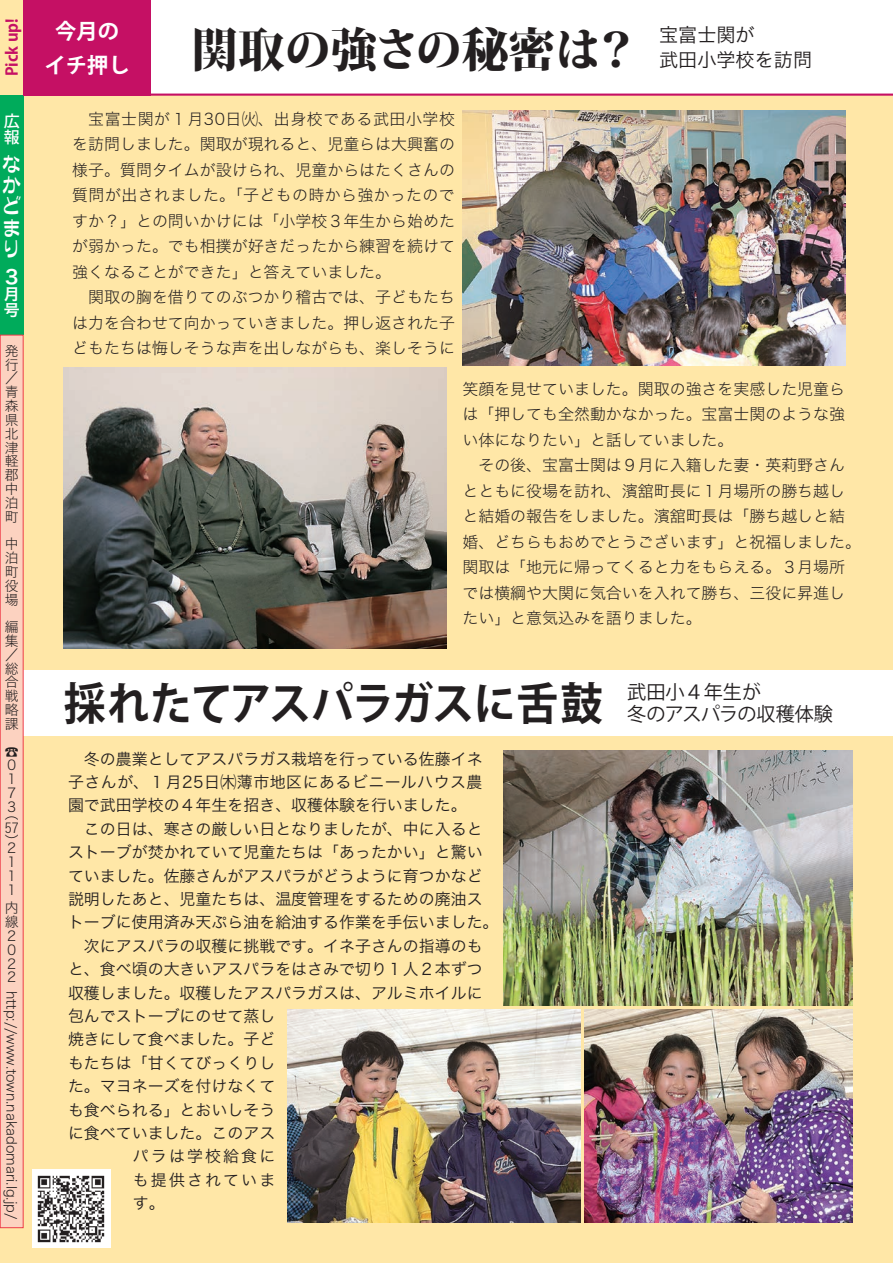
<style>
.page{position:relative;width:893px;height:1263px;background:#ffe7a7}
.page>*{position:absolute;margin:0;border:0;box-sizing:border-box;transform-origin:0 0}
.t1{font:800 46.8px "Koz Min Pro";letter-spacing:-.01em;color:#231f20}
.t2{font:700 44.7px "Koz Go Pro";letter-spacing:-.015em;color:#231f20;scale:.94 1}
.t3{font:700 21.3px/34px "Koz Go Pro";color:#fff;text-align:center}
.t4{font:21.3px/21.3px "CR Cand G Bouquet";color:#fff;text-align:justify;scale:.95 1}
.t5{font:19.2px/22.4px "Koz Go Pro";color:#231f20}
.t6{font:19.2px/24.5px "Hira Kaku Pro W3";color:#231f20}
.t7{font:19.2px "Hira Kaku Pro W6";color:#fff}
.t8{font:15.9px/25.5px "Hira Kaku Std W2";color:#231f20}
.t9{font:15.9px "Hira Kaku Pro W3";color:#231f20}
.t10{font:15.9px "Hira Kaku Pro W3";letter-spacing:.03em;color:#231f20}
.t11{font:15.9px "Hira Kaku Pro W3";letter-spacing:.135em;color:#231f20}
.t12{font:700 15.9px "Koz Go Pro";color:#c51064}
.t13{font:500 15.9px/15.9px "Koz Go Pro";color:#fff}
.t14{font:15.9px/15.9px "Hira Kaku Pro W6";color:#fff}
.t15{font:13.8px/13.8px "Hira Kaku Std N W2";color:#231f20;text-align:justify}
.t16{font:500 13.8px "Koz Go Pro";color:#231f20}
</style>
<div class="page">
<img style="left:462px;top:111px;width:383px;height:255px">
<img style="left:64px;top:368px;width:382px;height:280px">
<img style="left:504px;top:750px;width:349px;height:256px">
<img style="left:585px;top:1010px;width:268px;height:212px">
<img style="left:287px;top:1010px;width:293px;height:212px">
<div style="left:11px;top:670px;width:882px;height:66px;background:#fff"></div>
<div style="left:148px;top:0;width:745px;height:95px;background:#fff"></div>
<div style="left:0;top:96px;width:23px;height:239px;background:#00ab5b"></div>
<div style="left:0;top:335px;width:23px;height:893px;background:#fcd2c0"></div>
<div style="left:0;top:335px;width:23px;height:893px;border:1px solid #ee3d49"></div>
<hr style="left:146px;top:94px;width:747px;height:2px;background:#c51064">
<div style="left:23px;top:0;width:128px;height:96px;background:#c51064"></div>
<img style="left:32px;top:1169px;width:79px;height:79px">
<p class="t12" style="left:2px;top:76px;width:59px;rotate:-90deg">Pick up!</p>
<h3 class="t3" style="left:45px;top:15px;width:87px">今月のイチ押し</h3>
<h1 class="t1" style="left:191px;top:15px;width:450px">関取の強さの秘密は？</h1>
<p class="t6" style="left:659px;top:22px;width:155px">宝富士関が<br>武田小学校を訪問</p>
<p class="t13" style="left:4px;top:114px;width:17px">広報</p>
<h3 class="t4" style="left:2px;top:152px;width:22px">なかどまり</h3>
<p class="t7" style="left:2px;top:259px;width:21px">３</p>
<p class="t14" style="left:4px;top:285px;width:17px">月号</p>
<p class="t15" style="left:5px;top:343px;width:15px">発行／青森県北津軽郡中泊町</p>
<p class="t15" style="left:5px;top:537px;width:15px">中泊町役場</p>
<p class="t15" style="left:5px;top:620px;width:15px">編集／総合戦略課</p>
<p class="t16" style="left:5px;top:743px;width:15px">☎</p>
<p class="t15" style="left:5px;top:758px;width:12px;text-align:left">０<br>１<br>７<br>３</p>
<p class="t15" style="left:5px;top:806px;width:15px">（57）</p>
<p class="t15" style="left:5px;top:841px;width:12px;text-align:left">２<br>１<br>１<br>１</p>
<p class="t15" style="left:5px;top:901px;width:15px;text-align:left">内線<br>２<br>０<br>２<br>２</p>
<p class="t15" style="left:19px;top:991px;width:231px;rotate:90deg">http://www.town.nakadomari.lg.jp/</p>
<p class="t8" style="left:72px;top:106px;width:384px">　宝富士関が１月30日㈫、出身校である武田小学校を訪問しました。関取が現れると、児童らは大興奮の様子。質問タイムが設けられ、児童からはたくさんの質問が出されました。「子どもの時から強かったのですか？」との問いかけには「小学校３年生から始めたが弱かった。でも相撲が好きだったから練習を続けて強くなることができた」と答えていました。<br>　関取の胸を借りてのぶつかり稽古では、子どもたちは力を合わせて向かっていきました。押し返された子どもたちは悔しそうな声を出しながらも、楽しそうに</p>
<p class="t8" style="left:462px;top:376px;width:400px">笑顔を見せていました。関取の強さを実感した児童らは「押しても全然動かなかった。宝富士関のような強い体になりたい」と話していました。<br>　その後、宝富士関は９月に入籍した妻・英莉野さんとともに役場を訪れ、濱舘町長に１月場所の勝ち越しと結婚の報告をしました。濱舘町長は「勝ち越しと結婚、どちらもおめでとうございます」と祝福しました。関取は「地元に帰ってくると力をもらえる。３月場所では横綱や大関に気合いを入れて勝ち、三役に昇進したい」と意気込みを語りました。</p>
<h2 class="t2" style="left:64px;top:674px;width:575px">採れたてアスパラガスに舌鼓</h2>
<p class="t5" style="left:627px;top:681px;width:207px">武田小４年生が<br>冬のアスパラの収穫体験</p>
<p class="t9" style="left:68px;top:744px;width:416px">　冬の農業としてアスパラガス栽培を行っている佐藤イネ</p>
<p class="t10" style="left:68px;top:768px;width:416px">子さんが、１月25日㈭薄市地区にあるビニールハウス農</p>
<p class="t9" style="left:68px;top:791px;width:400px">園で武田学校の４年生を招き、収穫体験を行いました。</p>
<p class="t9" style="left:68px;top:815px;width:416px">　この日は、寒さの厳しい日となりましたが、中に入ると</p>
<p class="t9" style="left:68px;top:838px;width:416px">ストーブが焚かれていて児童たちは「あったかい」と驚い</p>
<p class="t9" style="left:68px;top:861px;width:416px">ていました。佐藤さんがアスパラがどうように育つかなど</p>
<p class="t9" style="left:68px;top:885px;width:416px">説明したあと、児童たちは、温度管理をするための廃油ス</p>
<p class="t9" style="left:68px;top:908px;width:432px">トーブに使用済み天ぷら油を給油する作業を手伝いました。</p>
<p class="t9" style="left:68px;top:932px;width:416px">　次にアスパラの収穫に挑戦です。イネ子さんの指導のも</p>
<p class="t9" style="left:68px;top:955px;width:416px">と、食べ頃の大きいアスパラをはさみで切り１人２本ずつ</p>
<p class="t9" style="left:68px;top:978px;width:416px">収穫しました。収穫したアスパラガスは、アルミホイルに</p>
<p class="t9" style="left:68px;top:1002px;width:209px">包んでストーブにのせて蒸し</p>
<p class="t9" style="left:68px;top:1025px;width:209px">焼きにして食べました。子ど</p>
<p class="t9" style="left:68px;top:1048px;width:209px">もたちは「甘くてびっくりし</p>
<p class="t9" style="left:68px;top:1072px;width:209px">た。マヨネーズを付けなくて</p>
<p class="t9" style="left:68px;top:1095px;width:209px">も食べられる」とおいしそう</p>
<p class="t9" style="left:68px;top:1119px;width:209px">に食べていました。このアス</p>
<p class="t11" style="left:133px;top:1142px;width:144px">パラは学校給食に</p>
<p class="t11" style="left:133px;top:1165px;width:144px">も提供されていま</p>
<p class="t9" style="left:133px;top:1189px;width:33px">す。</p>
</div>
